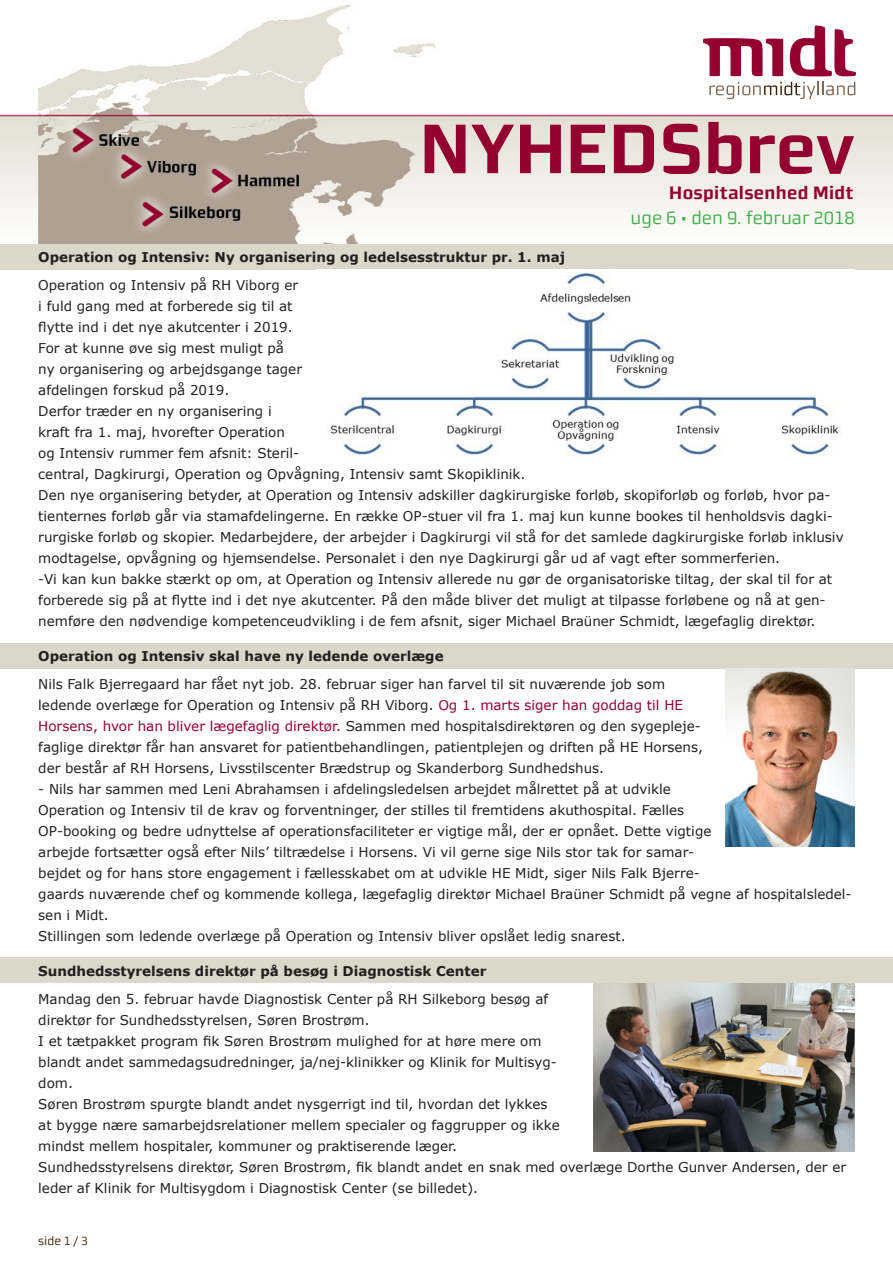
<style>
.page{position:relative;width:893px;height:1263px;background:#fff}
.page>*{position:absolute;margin:0;border:0;box-sizing:border-box;transform-origin:0 0}
.t1{font:700 70.05px "midtsans";color:#940130}
.t2{font:18px "midtsans";color:#40ae49}
.t3{font:700 18px "midtsans";letter-spacing:.02em;color:#940130}
.brod{font:13.5px/21px "Verdana";color:#231f20}
.overskrift{font:700 13.5px "Verdana";color:#231f20}
.t4{font:12px "midtsans";color:#3d2408}
.s1{color:#940130}
</style>
<div class="page">
<img style="left:0;top:5px;width:893px;height:238px">
<svg style="left:703px;top:25px;width:153px;height:74px"></svg>
<div style="left:0;top:643px;width:893px;height:25px;background:#dcd8c9"></div>
<div style="left:0;top:244px;width:893px;height:25px;background:#dcd8c9"></div>
<img style="left:330px;top:271px;width:509px;height:185px">
<img style="left:726px;top:668px;width:129px;height:179px">
<div style="left:0;top:957px;width:893px;height:26px;background:#dcd8c9"></div>
<img style="left:594px;top:983px;width:261px;height:168px">
<h1 class="t1" style="left:420px;top:108px;width:436px">NYHEDSbrev</h1>
<h2 class="t3" style="left:669px;top:183px;width:186px">Hospitalsenhed Midt</h2>
<p class="overskrift" style="left:38px;top:248px;width:528px">Operation og Intensiv: Ny organisering og ledelsesstruktur pr. 1. maj</p>
<p class="t2" style="left:630px;top:208px;width:226px">uge 6 • den 9. februar 2018</p>
<p class="brod" style="left:38px;top:275px;width:265px">Operation og Intensiv på RH Viborg er i fuld gang med at forberede sig til at flytte ind i det nye akutcenter i 2019.<br>For at kunne øve sig mest muligt på ny organisering og arbejdsgange tager afdelingen forskud på 2019.</p>
<p class="brod" style="left:38px;top:401px;width:489px">Derfor træder en ny organisering i<br>kraft fra 1. maj, hvorefter Operation<br>og Intensiv rummer fem afsnit: Steril-<br>central, Dagkirurgi, Operation og Opvågning, Intensiv samt Skopiklinik.</p>
<p class="brod" style="left:38px;top:485px;width:807px">Den nye organisering betyder, at Operation og Intensiv adskiller dagkirurgiske forløb, skopiforløb og forløb, hvor pa&shy;tienternes forløb går via stamafdelingerne. En række OP-stuer vil fra 1. maj kun kunne bookes til henholdsvis dagki&shy;rurgiske forløb og skopier. Medarbejdere, der arbejder i Dagkirurgi vil stå for det samlede dagkirurgiske forløb inklusiv modtagelse, opvågning og hjemsendelse. Personalet i den nye Dagkirurgi går ud af vagt efter sommerferien.</p>
<p class="brod" style="left:38px;top:569px;width:795px">-Vi kan kun bakke stærkt op om, at Operation og Intensiv allerede nu gør de organisatoriske tiltag, der skal til for at forberede sig på at flytte ind i det nye akutcenter. På den måde bliver det muligt at tilpasse forløbene og nå at gen&shy;nemføre den nødvendige kompetenceudvikling i de fem afsnit, siger Michael Braüner Schmidt, lægefaglig direktør.</p>
<p class="overskrift" style="left:38px;top:647px;width:407px">Operation og Intensiv skal have ny ledende overlæge</p>
<p class="brod" style="left:38px;top:674px;width:666px">Nils Falk Bjerregaard har fået nyt job. 28. februar siger han farvel til sit nuværende job som ledende overlæge for Operation og Intensiv på RH Viborg. <span class="s1">Og 1. marts siger han goddag til HE Horsens, hvor han bliver lægefaglig direktør.</span> Sammen med hospitalsdirektøren og den sygepleje&shy;faglige direktør får han ansvaret for patientbehandlingen, patientplejen og driften på HE Horsens, der består af RH Horsens, Livsstilscenter Brædstrup og Skanderborg Sundhedshus.</p>
<p class="brod" style="left:38px;top:779px;width:815px">- Nils har sammen med Leni Abrahamsen i afdelingsledelsen arbejdet målrettet på at udvikle<br>Operation og Intensiv til de krav og forventninger, der stilles til fremtidens akuthospital. Fælles<br>OP-booking og bedre udnyttelse af operationsfaciliteter er vigtige mål, der er opnået. Dette vigtige<br>arbejde fortsætter også efter Nils’ tiltrædelse i Horsens. Vi vil gerne sige Nils stor tak for samar-<br>bejdet og for hans store engagement i fællesskabet om at udvikle HE Midt, siger Nils Falk Bjerre-<br>gaards nuværende chef og kommende kollega, lægefaglig direktør Michael Braüner Schmidt på vegne af hospitalsledel&shy;sen i Midt.</p>
<p class="brod" style="left:38px;top:926px;width:589px">Stillingen som ledende overlæge på Operation og Intensiv bliver opslået ledig snarest.</p>
<p class="overskrift" style="left:38px;top:961px;width:450px">Sundhedsstyrelsens direktør på besøg i Diagnostisk Center</p>
<p class="brod" style="left:38px;top:989px;width:511px">Mandag den 5. februar havde Diagnostisk Center på RH Silkeborg besøg af direktør for Sundhedsstyrelsen, Søren Brostrøm.</p>
<p class="brod" style="left:38px;top:1031px;width:520px">I et tætpakket program fik Søren Brostrøm mulighed for at høre mere om blandt andet sammedagsudredninger, ja/nej-klinikker og Klinik for Multisyg&shy;dom.</p>
<p class="brod" style="left:38px;top:1094px;width:523px">Søren Brostrøm spurgte blandt andet nysgerrigt ind til, hvordan det lykkes at bygge nære samarbejdsrelationer mellem specialer og faggrupper og ikke mindst mellem hospitaler, kommuner og praktiserende læger.</p>
<p class="brod" style="left:38px;top:1157px;width:809px">Sundhedsstyrelsens direktør, Søren Brostrøm, fik blandt andet en snak med overlæge Dorthe Gunver Andersen, der er leder af Klinik for Multisygdom i Diagnostisk Center (se billedet).</p>
<p class="t4" style="left:38px;top:1234px;width:51px">side 1 / 3</p>
</div>
